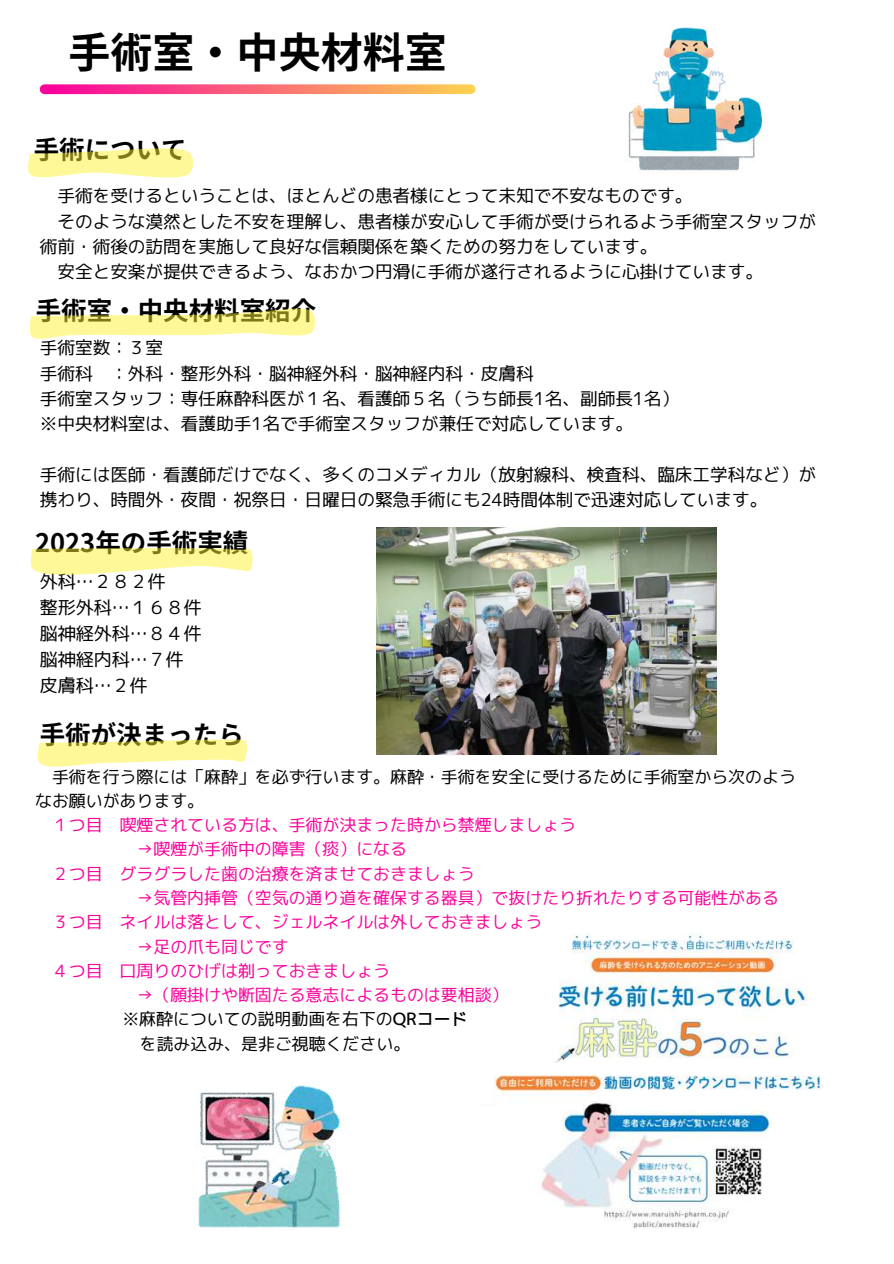
<style>
.page{position:relative;width:894px;height:1264px;background:#fff}
.page>*{position:absolute;margin:0;border:0;box-sizing:border-box;transform-origin:0 0}
.t1{font:700 42px "Noto Sans JP";color:#000}
.t2{font:700 25.5px "Noto Sans JP";color:#000}
.t3{font:18px/25.8px "mplus 1 p regular";color:#000}
.t4{font:17.7px/25.3px "mplus 1 p regular";color:#000}
.t5{font:16.95px/24.3px "mplus 1 p regular";color:#f8049c}
.t6{font:16.95px/24.3px "mplus 1 p regular";color:#000}
.s1{font-family:"mplus 1 p medium"}
</style>
<div class="page">
<svg style="left:40px;top:84px;width:435px;height:10px;background:#fa6d7c"></svg>
<img style="left:628px;top:27px;width:135px;height:144px">
<img style="left:493px;top:1062px;width:330px;height:33px">
<img style="left:556px;top:933px;width:251px;height:129px">
<img style="left:194px;top:1082px;width:148px;height:146px">
<svg style="left:28px;top:148px;width:165px;height:30px;fill:#fff899"></svg>
<svg style="left:38px;top:739px;width:209px;height:27px;fill:#fff899"></svg>
<svg style="left:31px;top:548px;width:222px;height:26px;background:#fff9a9"></svg>
<svg style="left:30px;top:308px;width:285px;height:31px;fill:#fff899"></svg>
<img style="left:541px;top:1101px;width:229px;height:128px">
<img style="left:376px;top:527px;width:339px;height:227px">
<h1 class="t1" style="left:68px;top:19px;width:379px">手術室・中央材料室</h1>
<h2 class="t2" style="left:34px;top:129px;width:154px">手術について</h2>
<p class="t4" style="left:57px;top:183px;width:636px">手術を受けるということは、ほとんどの患者様にとって未知で不安なものです。</p>
<p class="t4" style="left:57px;top:208px;width:760px">そのような漠然とした不安を理解し、患者様が安心して手術が受けられるよう手術室スタッフが</p>
<p class="t4" style="left:40px;top:233px;width:619px">術前・術後の訪問を実施して良好な信頼関係を築くための努力をしています。</p>
<p class="t4" style="left:57px;top:259px;width:707px">安全と安楽が提供できるよう、なおかつ円滑に手術が遂行されるように心掛けています。</p>
<h2 class="t2" style="left:36px;top:291px;width:282px">手術室・中央材料室紹介</h2>
<p class="t4" style="left:40px;top:335px;width:640px">手術室数：３室<br>手術科 ：外科・整形外科・脳神経外科・脳神経内科・皮膚科<br>手術室スタッフ：専任麻酔科医が１名、看護師５名（うち師長1名、副師長1名）※中央材料室は、看護助手1名で手術室スタッフが兼任で対応しています。</p>
<p class="t4" style="left:40px;top:461px;width:777px">手術には医師・看護師だけでなく、多くのコメディカル（放射線科、検査科、臨床工学科など）が携わり、時間外・夜間・祝祭日・日曜日の緊急手術にも24時間体制で迅速対応しています。</p>
<h2 class="t2" style="left:35px;top:522px;width:214px">2023年の手術実績</h2>
<p class="t3" style="left:40px;top:568px;width:164px">外科…２８２件<br>整形外科…１６８件脳神経外科…８４件脳神経内科…７件皮膚科…２件</p>
<h2 class="t2" style="left:40px;top:714px;width:205px">手術が決まったら</h2>
<p class="t6" style="left:35px;top:764px;width:762px;text-indent:17px">手術を行う際には「麻酔」を必ず行います。麻酔・手術を安全に受けるために手術室から次のようなお願いがあります。</p>
<p class="t5" style="left:52px;top:812px;width:525px">１つ目 喫煙されている方は、手術が決まった時から禁煙しましょう</p>
<p class="t5" style="left:52px;top:836px;width:424px;text-indent:84px">→喫煙が手術中の障害（痰）になる<br>２つ目 グラグラした歯の治療を済ませておきましょう</p>
<p class="t5" style="left:52px;top:885px;width:728px;text-indent:84px">→気管内挿管（空気の通り道を確保する器具）で抜けたり折れたりする可能性がある<br>３つ目 ネイルは落として、ジェルネイルは外しておきましょう</p>
<p class="t5" style="left:52px;top:934px;width:339px;text-indent:84px">→足の爪も同じです<br>４つ目 口周りのひげは剃っておきましょう</p>
<p class="t5" style="left:136px;top:982px;width:373px">→（願掛けや断固たる意志によるものは要相談）</p>
<p class="t6" style="left:122px;top:1006px;width:347px">※麻酔についての説明動画を右下の<span class="s1">QRコード</span></p>
<p class="t6" style="left:140px;top:1031px;width:272px">を読み込み、是非ご視聴ください。</p>
</div>
